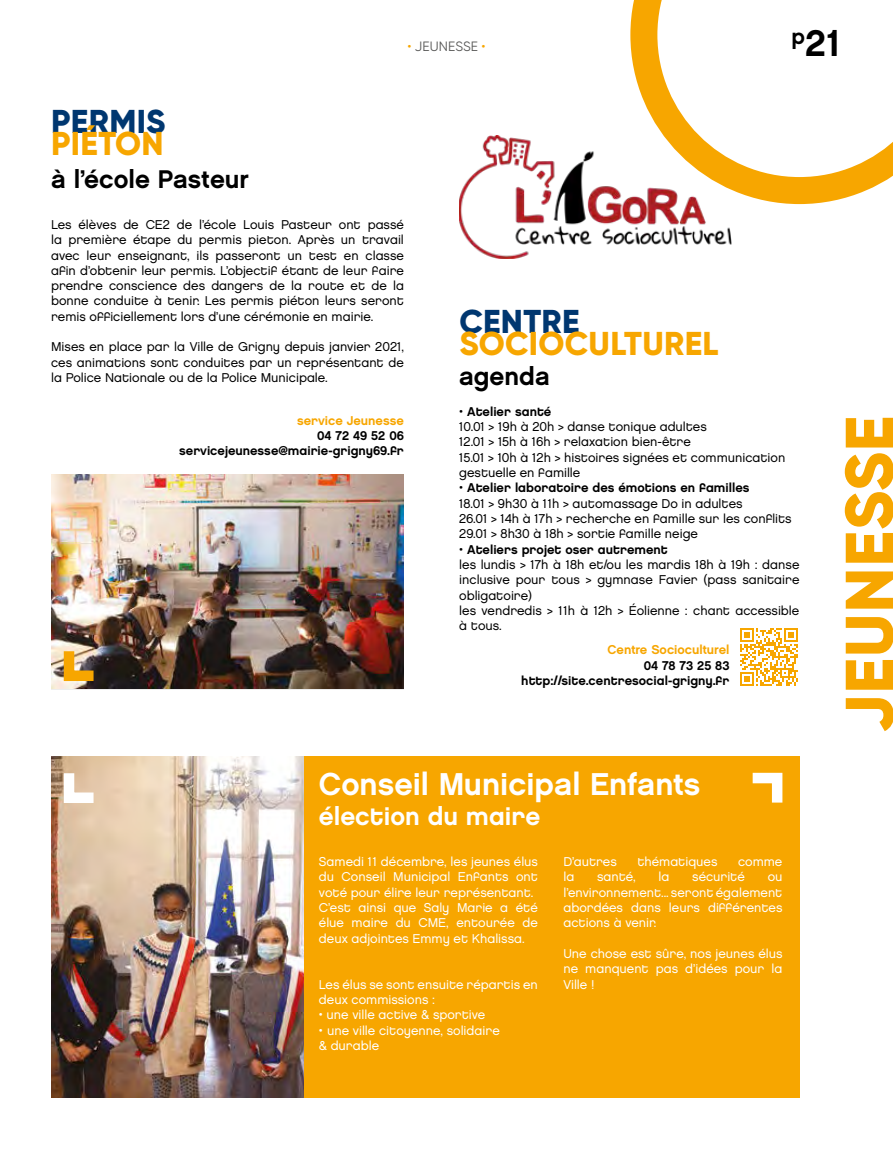
<style>
.page{position:relative;width:893px;height:1149px;background:#fff}
.page>*{position:absolute;margin:0;border:0;box-sizing:border-box;transform-origin:0 0}
.t1{font:800 67.5px "Gilroy";letter-spacing:.01em;color:#f7a600}
.t2{font:37.5px "Chalet New York Nineteen Sixty";color:#000}
.t3{font:800 33px "Gilroy";letter-spacing:.01em;color:#f7a600}
.t4{font:800 33px "Gilroy";letter-spacing:.01em;color:#003770}
.t5{font:31.5px "Chalet New York Nineteen Sixty";color:#fff}
.t6{font:25.5px "Chalet New York Nineteen Sixty";color:#000}
.t7{font:25.5px "Chalet New York Nineteen Eighty";color:#fff}
.t8{font:13.5px "Gilroy";letter-spacing:.01em;color:#575756}
.t9{font:12.75px/15.3px "Chalet London Nineteen Eighty";color:#000}
.t10{font:12.75px/15.3px "Chalet London Nineteen Eighty";color:#fff}
.t11{font:12.75px/15.3px "Chalet New York Nineteen Eighty";color:#000;text-align:right}
.t12{font:12.75px "Chalet New York Nineteen Sixty";color:#f7a600}
.t13{font:12.75px "Chalet New York Nineteen Eighty";color:#f7a600}
.s1{color:#f7a600}
</style>
<div class="page">
<img style="left:459px;top:136px;width:272px;height:122px">
<div style="left:51px;top:756px;width:748px;height:341px;background:#f7a600"></div>
<img style="left:51px;top:756px;width:253px;height:341px">
<img style="left:51px;top:474px;width:353px;height:214px">
<svg style="left:630px;top:0;width:263px;height:204px"></svg>
<svg style="left:59px;top:762px;width:45px;height:46px;background:#e3cdb4"></svg>
<svg style="left:59px;top:640px;width:45px;height:46px;background:#ac8f5e"></svg>
<svg style="left:752px;top:772px;width:31px;height:31px"></svg>
<svg style="left:740px;top:628px;width:58px;height:57px"></svg>
<p class="t8" style="left:407px;top:38px;width:80px"><span class="s1">•</span> JEUNESSE <span class="s1">•</span></p>
<h2 class="t2" style="left:791px;top:20px;width:52px"><sup>p</sup>21</h2>
<h3 class="t4" style="left:51px;top:100px;width:116px">PERMIS</h3>
<h3 class="t3" style="left:51px;top:123px;width:114px">PIÉTON</h3>
<h3 class="t6" style="left:51px;top:164px;width:199px">à l’école Pasteur</h3>
<p class="t9" style="left:51px;top:217px;width:354px;text-align:justify">Les élèves de CE2 de l’école Louis Pasteur ont passé la première étape du permis pieton. Après un travail avec leur enseignant, ils passeront un test en classe afin d’obtenir leur permis. L’objectif étant de leur faire prendre conscience des dangers de la route et de la bonne conduite à tenir. Les permis piéton leurs seront remis officiellement lors d’une cérémonie en mairie.</p>
<p class="t9" style="left:51px;top:339px;width:354px;text-align:justify">Mises en place par la Ville de Grigny depuis janvier 2021, ces animations sont conduites par un représentant de la Police Nationale ou de la Police Municipale.</p>
<p class="t13" style="left:297px;top:412px;width:108px">service Jeunesse</p>
<p class="t11" style="left:179px;top:427px;width:226px">04 72 49 52 06 servicejeunesse@mairie-grigny69.fr</p>
<h3 class="t4" style="left:459px;top:300px;width:122px">CENTRE</h3>
<h3 class="t3" style="left:459px;top:323px;width:261px">SOCIOCULTUREL</h3>
<h3 class="t6" style="left:459px;top:361px;width:92px">agenda</h3>
<p class="t11" style="left:459px;top:403px;width:94px">• Atelier santé</p>
<p class="t9" style="left:459px;top:419px;width:328px">10.01 &gt; 19h à 20h &gt; danse tonique adultes<br>12.01 &gt; 15h à 16h &gt; relaxation bien-être<br>15.01 &gt; 10h à 12h &gt; histoires signées et communication gestuelle en famille</p>
<p class="t11" style="left:459px;top:480px;width:292px">• Atelier laboratoire des émotions en familles</p>
<p class="t9" style="left:459px;top:495px;width:334px">18.01 &gt; 9h30 à 11h &gt; automassage Do in adultes<br>26.01 &gt; 14h à 17h &gt; recherche en famille sur les conflits<br>29.01 &gt; 8h30 à 18h &gt; sortie famille neige</p>
<p class="t11" style="left:459px;top:541px;width:210px">• Ateliers projet oser autrement</p>
<p class="t9" style="left:459px;top:556px;width:342px">les lundis &gt; 17h à 18h et/ou les mardis 18h à 19h : danse inclusive pour tous &gt; gymnase Favier (pass sanitaire obligatoire)<br>les vendredis &gt; 11h à 12h &gt; Éolienne : chant accessible à tous.</p>
<p class="t12" style="left:607px;top:642px;width:123px">Centre Socioculturel</p>
<p class="t11" style="left:521px;top:657px;width:210px">04 78 73 25 83 http://site.centresocial-grigny.fr</p>
<h3 class="t5" style="left:319px;top:765px;width:383px">Conseil Municipal Enfants</h3>
<h3 class="t7" style="left:319px;top:800px;width:223px">élection du maire</h3>
<p class="t10" style="left:319px;top:853px;width:221px">Samedi 11 décembre, les jeunes élus du Conseil Municipal Enfants ont voté pour élire leur représentant.<br>C’est ainsi que Saly Marie a été élue maire du CME, entourée de deux adjointes Emmy et Khalissa.</p>
<p class="t10" style="left:319px;top:976px;width:220px">Les élus se sont ensuite répartis en deux commissions :</p>
<p class="t10" style="left:319px;top:1006px;width:168px">• une ville active &amp; sportive</p>
<p class="t10" style="left:319px;top:1022px;width:182px">• une ville citoyenne, solidaire &amp; durable</p>
<p class="t10" style="left:563px;top:853px;width:55px">D’autres</p>
<p class="t10" style="left:637px;top:853px;width:82px">thématiques</p>
<p class="t10" style="left:738px;top:853px;width:46px">comme</p>
<p class="t10" style="left:563px;top:869px;width:12px">la</p>
<p class="t10" style="left:597px;top:869px;width:40px">santé,</p>
<p class="t10" style="left:658px;top:869px;width:12px">la</p>
<p class="t10" style="left:692px;top:869px;width:54px">sécurité</p>
<p class="t10" style="left:563px;top:869px;width:220px;text-align:justify;text-indent:204px">ou l’environnement... seront également abordées dans leurs différentes actions à venir.</p>
<p class="t10" style="left:563px;top:945px;width:221px;text-align:justify">Une chose est sûre, nos jeunes élus ne manquent pas d’idées pour la Ville !</p>
<h1 class="t1" style="left:827px;top:733px;width:319px;rotate:-90deg">JEUNESSE</h1>
</div>
